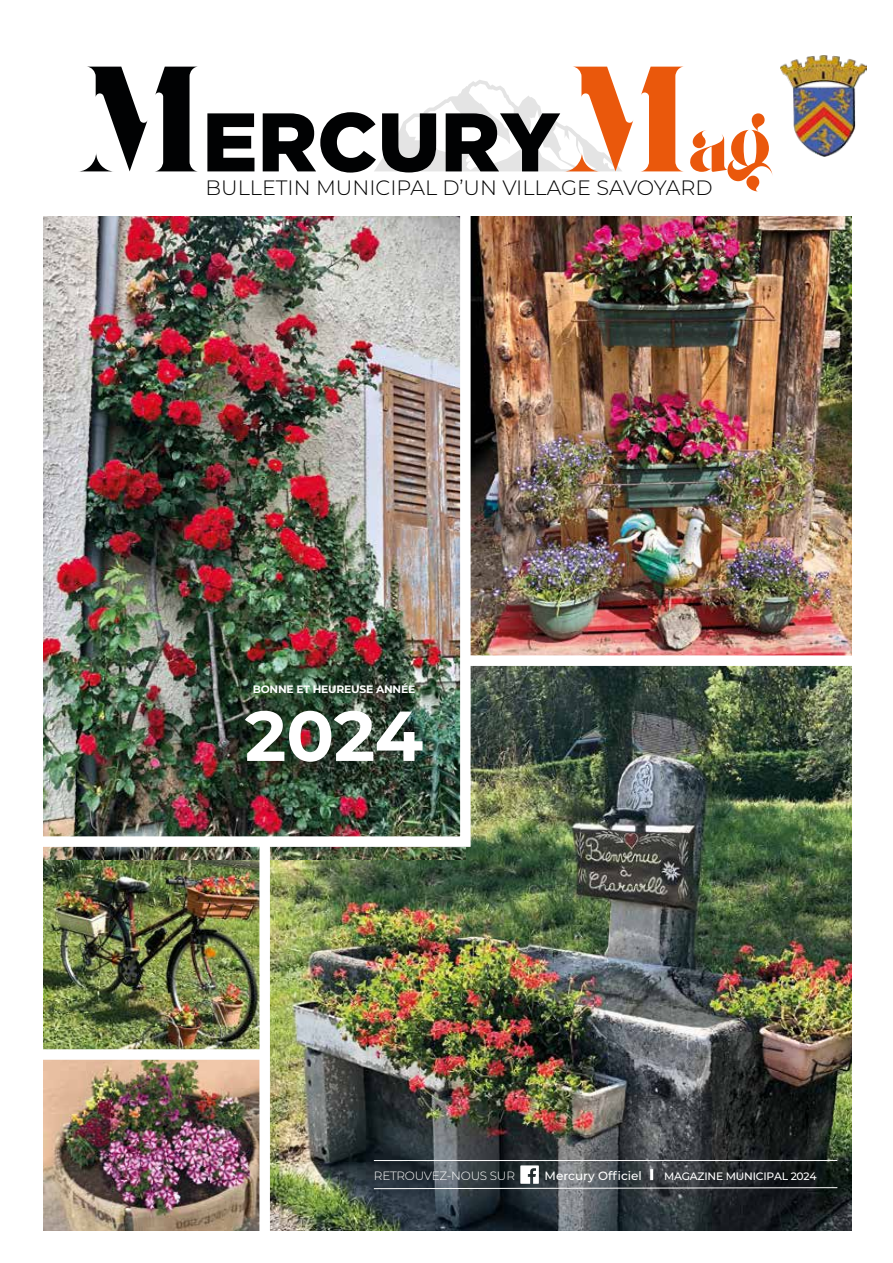
<style>
.page{position:relative;width:893px;height:1263px;background:#fff}
.page>*{position:absolute;margin:0;border:0;box-sizing:border-box;transform-origin:0 0}
.t1{font:900 82.95px "Gotham";color:#010203}
.t2{font:700 70.5px "Montserrat";color:#fff}
.t3{font:300 20.85px "Montserrat";color:#000}
.t4{font:300 12px "Montserrat";letter-spacing:-.02em;color:#fff}
.t5{font:500 12px "Montserrat";color:#fff}
.t6{font:500 10.8px "Montserrat";letter-spacing:-.02em;color:#fff}
.t7{font:700 10.8px "Montserrat";letter-spacing:-.02em;color:#fff}
.s1{font-family:"Giaza Stencil";font-weight:400;font-size:149.7px}
.s2{font-family:"Giaza Stencil";font-weight:400;font-size:149.7px;color:#ea580c}
.s3{font-family:"Giaza Stencil";font-weight:400;color:#ea580c}
</style>
<div class="page">
<img style="left:476px;top:217px;width:375px;height:438px">
<img style="left:270px;top:666px;width:581px;height:564px">
<img style="left:43px;top:1060px;width:216px;height:170px">
<img style="left:43px;top:859px;width:216px;height:190px">
<img style="left:43px;top:216px;width:433px;height:636px">
<div style="left:259px;top:846px;width:11px;height:413px;background:#fff"></div>
<svg style="left:374px;top:80px;width:248px;height:91px"></svg>
<hr style="left:374px;top:1160px;width:463px;height:1px;background:#fff">
<svg style="left:373px;top:1165px;width:465px;height:24px;background:#41484c"></svg>
<div style="left:465px;top:655px;width:408px;height:11px;background:#fff"></div>
<img style="left:780px;top:55px;width:86px;height:102px">
<h1 class="t1" style="left:74px;top:94px;width:702px"><span class="s1">M</span>ERCURY<span class="s2">M</span><span class="s3">ag</span></h1>
<p class="t3" style="left:206px;top:173px;width:509px">BULLETIN MUNICIPAL D’UN VILLAGE SAVOYARD</p>
<p class="t7" style="left:253px;top:682px;width:164px">BONNE ET HEUREUSE ANNÉE</p>
<h2 class="t2" style="left:245px;top:685px;width:180px">2024</h2>
<p class="t4" style="left:374px;top:1167px;width:143px">RETROUVEZ-NOUS SUR</p>
<p class="t5" style="left:545px;top:1167px;width:99px">Mercury Officiel</p>
<p class="t6" style="left:664px;top:1168px;width:154px">MAGAZINE MUNICIPAL 2024</p>
</div>
